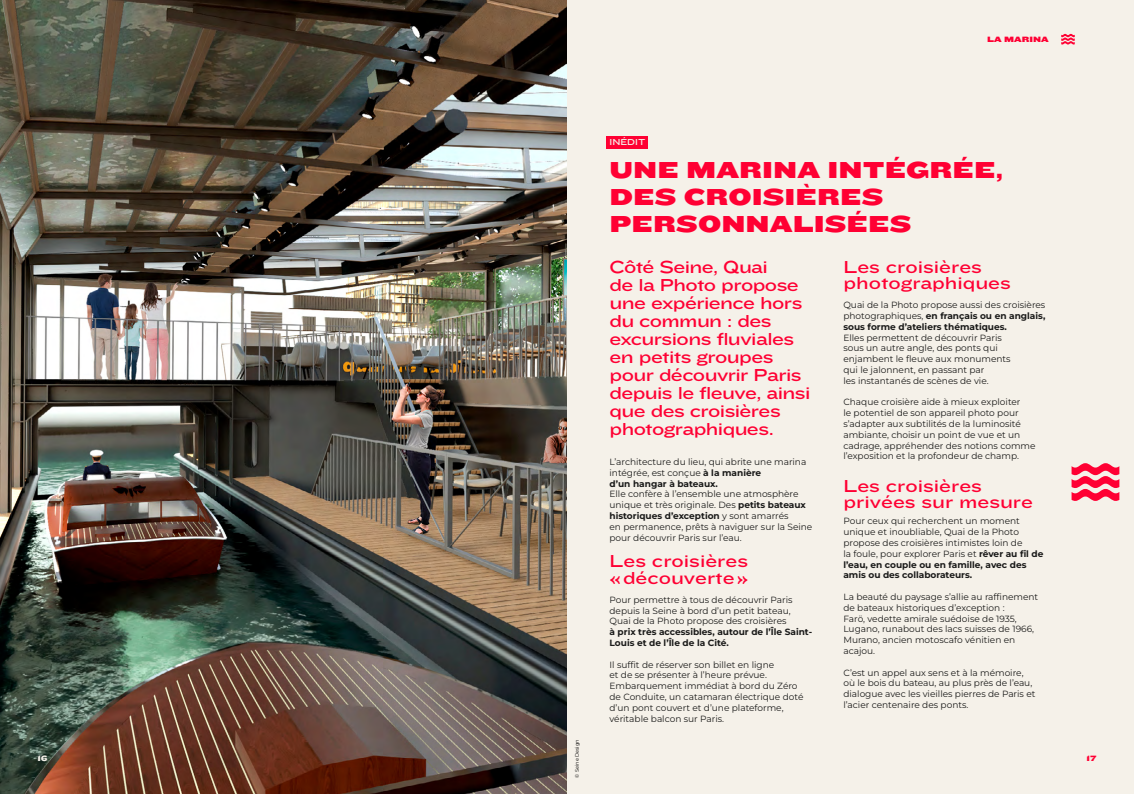
<style>
.page{position:relative;width:1134px;height:794px;background:#f5f1e9}
.page>*{position:absolute;margin:0;border:0;box-sizing:border-box;transform-origin:0 0}
.t1{font:24px/27px "Knockout HTF74 Full Sumo";color:#f03}
.t2{font:18px/18px "Knockout HTF34 Junior Sumo";letter-spacing:-.025em;color:#f03}
.t3{font:18px/16px "Knockout HTF34 Junior Sumo";color:#f03}
.t4{font:9px/10.8px "Montserrat";color:#1b1b1a}
.t5{font:700 9px/10.8px "Montserrat";color:#1b1b1a}
.t6{font:9px "Knockout HTF34 Junior Sumo";color:#f5f1e9}
.t7{font:8px "Knockout HTF74 Full Sumo";color:#f03}
.t8{font:8px "Knockout HTF74 Full Sumo";color:#f5f1e9}
.t9{font:5px "Montserrat";color:#000}
.s1{font-weight:700}
</style>
<div class="page">
<div style="left:607px;top:136px;width:41px;height:13px;background:#f03"></div>
<img style="left:0;top:0;width:567px;height:794px">
<svg style="left:1061px;top:34px;width:14px;height:11px"></svg>
<svg style="left:1071px;top:463px;width:48px;height:38px"></svg>
<p class="t7" style="left:987px;top:35px;width:63px">LA MARINA</p>
<p class="t6" style="left:609px;top:137px;width:37px">INÉDIT</p>
<h1 class="t1" style="left:609px;top:157px;width:395px">UNE MARINA INTÉGRÉE,<br>DES CROISIÈRES<br>PERSONNALISÉES</h1>
<h2 class="t2" style="left:609px;top:258px;width:202px">Côté Seine, Quai<br>de la Photo propose une expérience hors du commun : des excursions fluviales en petits groupes pour découvrir Paris depuis le fleuve, ainsi que des croisières photographiques.</h2>
<p class="t4" style="left:609px;top:456px;width:198px">L’architecture du lieu, qui abrite une marina intégrée, est conçue <span class="s1">à la manière<br>d’un hangar à bateaux.</span></p>
<p class="t4" style="left:609px;top:488px;width:204px">Elle confère à l’ensemble une atmosphère unique et très originale. Des <span class="s1">petits bateaux historiques d’exception</span> y sont amarrés<br>en permanence, prêts à naviguer sur la Seine pour découvrir Paris sur l’eau.</p>
<h2 class="t3" style="left:609px;top:553px;width:140px">Les croisières «découverte»</h2>
<p class="t4" style="left:609px;top:594px;width:185px">Pour permettre à tous de découvrir Paris depuis la Seine à bord d’un petit bateau,<br>Quai de la Photo propose des croisières</p>
<p class="t5" style="left:609px;top:626px;width:204px">à prix très accessibles, autour de l’Île Saint-<br>Louis et de l’Île de la Cité.</p>
<p class="t4" style="left:609px;top:659px;width:195px">Il suffit de réserver son billet en ligne<br>et de se présenter à l’heure prévue.<br>Embarquement immédiat à bord du Zéro de Conduite, un catamaran électrique doté d’un pont couvert et d’une plateforme, véritable balcon sur Paris.</p>
<h2 class="t3" style="left:843px;top:259px;width:169px">Les croisières photographiques</h2>
<p class="t4" style="left:843px;top:299px;width:203px;text-align:justify">Quai de la Photo propose aussi des croisières photographiques, <span class="s1">en français ou en anglais, sous forme d’ateliers thématiques.</span></p>
<p class="t4" style="left:843px;top:332px;width:169px">Elles permettent de découvrir Paris sous un autre angle, des ponts qui enjambent le fleuve aux monuments qui le jalonnent, en passant par<br>les instantanés de scènes de vie.</p>
<p class="t4" style="left:843px;top:396px;width:194px">Chaque croisière aide à mieux exploiter<br>le potentiel de son appareil photo pour s’adapter aux subtilités de la luminosité ambiante, choisir un point de vue et un cadrage, appréhender des notions comme l’exposition et la profondeur de champ.</p>
<h2 class="t3" style="left:843px;top:478px;width:191px">Les croisières privées sur mesure</h2>
<p class="t4" style="left:843px;top:515px;width:202px">Pour ceux qui recherchent un moment unique et inoubliable, Quai de la Photo propose des croisières intimistes loin de<br>la foule, pour explorer Paris et <span class="s1">rêver au fil de l’eau, en couple ou en famille, avec des amis ou des collaborateurs.</span></p>
<p class="t4" style="left:843px;top:591px;width:196px">La beauté du paysage s’allie au raffinement de bateaux historiques d’exception :<br>Farö, vedette amirale suédoise de 1935, Lugano, runabout des lacs suisses de 1966, Murano, ancien motoscafo vénitien en acajou.</p>
<p class="t4" style="left:843px;top:667px;width:194px">C’est un appel aux sens et à la mémoire, où le bois du bateau, au plus près de l’eau, dialogue avec les vieilles pierres de Paris et l’acier centenaire des ponts.</p>
<p class="t9" style="left:574px;top:777px;width:40px;rotate:-90deg">© Seine Design</p>
<p class="t8" style="left:37px;top:754px;width:12px">16</p>
<p class="t7" style="left:1086px;top:754px;width:11px">17</p>
</div>
